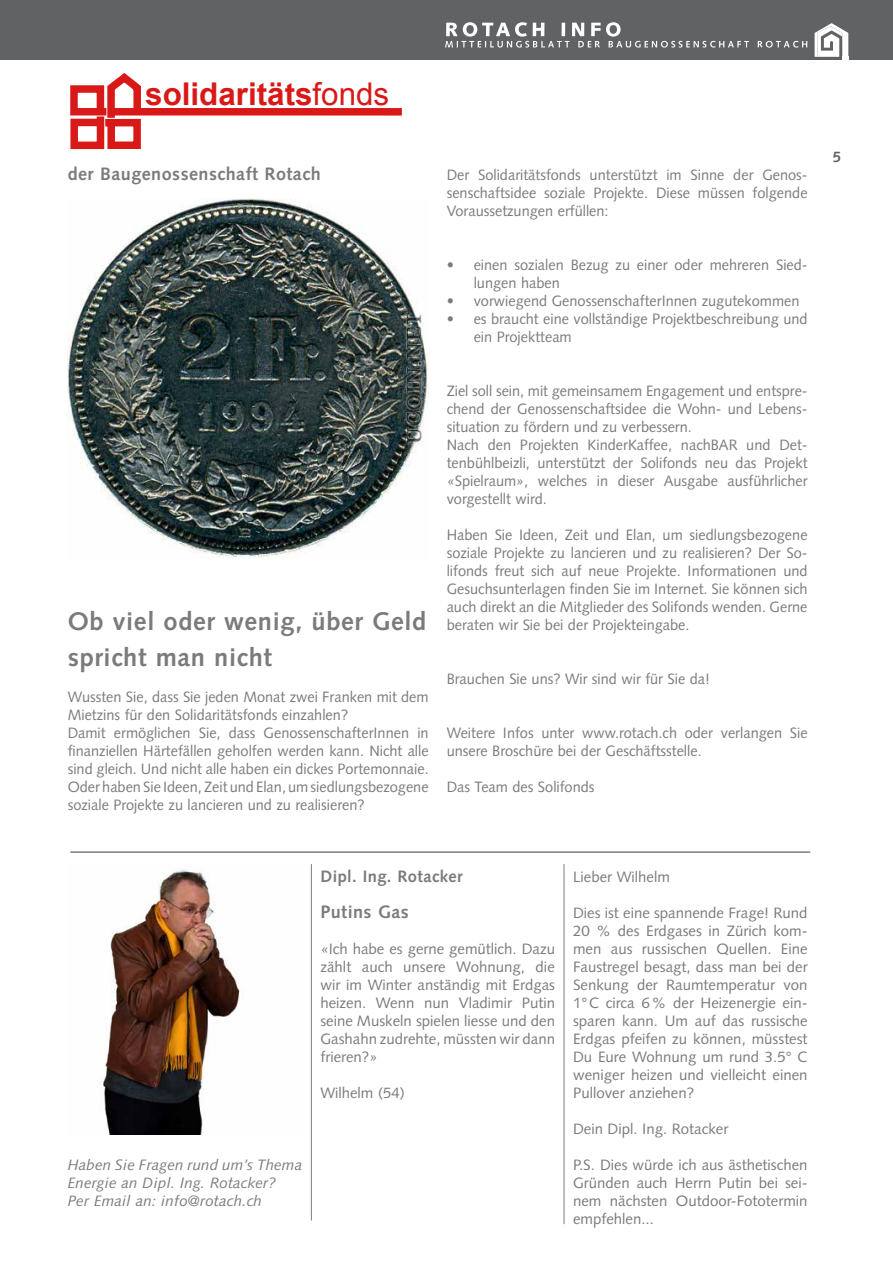
<style>
.page{position:relative;width:893px;height:1263px;background:#fff}
.page>*{position:absolute;margin:0;border:0;box-sizing:border-box;transform-origin:0 0}
.t1{font:700 31.35px "Arial";color:#d91918}
.t2{font:700 25.5px/36px "Syntax";letter-spacing:.025em;color:#7a7b7d}
.t3{font:700 18px "Syntax";letter-spacing:.025em;color:#7a7b7d}
.t4{font:700 16.5px "Syntax";letter-spacing:.025em;color:#7a7b7d}
.t5{font:15px/18px "Syntax";color:#7a7b7d;text-align:justify}
.t6{font:italic 15px/18px "Syntax";letter-spacing:.01em;color:#7a7b7d}
.t7{font:700 15px "Syntax";color:#616263}
.s1{font-weight:400}
</style>
<div class="page">
<div style="left:0;top:0;width:893px;height:60px;background:#616263"></div>
<svg style="left:445px;top:22px;width:362px;height:26px"></svg>
<svg style="left:815px;top:23px;width:33px;height:37px"></svg>
<hr style="left:70px;top:851px;width:740px;height:2px;background:#7a7b7d">
<hr style="left:311px;top:864px;width:1px;height:356px;background:#7a7b7d">
<hr style="left:564px;top:864px;width:1px;height:360px;background:#7a7b7d">
<img style="left:68px;top:198px;width:361px;height:361px">
<div style="left:111px;top:108px;width:291px;height:8px;background:#d91918"></div>
<svg style="left:70px;top:73px;width:75px;height:77px"></svg>
<img style="left:100px;top:869px;width:140px;height:265px">
<h1 class="t1" style="left:145px;top:73px;width:245px">solidaritäts<span class="s1">fonds</span></h1>
<p class="t3" style="left:68px;top:163px;width:255px">der Baugenossenschaft Rotach</p>
<h2 class="t2" style="left:68px;top:603px;width:360px">Ob viel oder wenig, über Geld spricht man nicht</h2>
<p class="t5" style="left:68px;top:688px;width:362px;text-align:left">Wussten Sie, dass Sie jeden Monat zwei Franken mit dem Mietzins für den Solidaritätsfonds einzahlen?<br>Damit ermöglichen Sie, dass GenossenschafterInnen in finanziellen Härtefällen geholfen werden kann. Nicht alle sind gleich. Und nicht alle haben ein dickes Portemonnaie.<br>Oder haben Sie Ideen, Zeit und Elan, um siedlungsbezogene soziale Projekte zu lancieren und zu realisieren?</p>
<p class="t5" style="left:447px;top:166px;width:362px">Der Solidaritätsfonds unterstützt im Sinne der Genos&shy;senschaftsidee soziale Projekte. Diese müssen folgende Voraussetzungen erfüllen:</p>
<p class="t5" style="left:474px;top:256px;width:335px;text-indent:-27px">• einen sozialen Bezug zu einer oder mehreren Sied&shy;lungen haben</p>
<p class="t5" style="left:447px;top:292px;width:354px">• vorwiegend GenossenschafterInnen zugutekommen</p>
<p class="t5" style="left:474px;top:310px;width:335px;text-indent:-27px">• es braucht eine vollständige Projektbeschreibung und ein Projektteam</p>
<p class="t5" style="left:447px;top:382px;width:362px;text-align:left">Ziel soll sein, mit gemeinsamem Engagement und entspre&shy;chend der Genossenschaftsidee die Wohn- und Lebens&shy;situation zu fördern und zu verbessern.<br>Nach den Projekten KinderKaffee, nachBAR und Det&shy;tenbühlbeizli, unterstützt der Solifonds neu das Projekt «Spielraum», welches in dieser Ausgabe ausführlicher vorgestellt wird.</p>
<p class="t5" style="left:447px;top:526px;width:362px">Haben Sie Ideen, Zeit und Elan, um siedlungsbezogene soziale Projekte zu lancieren und zu realisieren? Der So&shy;lifonds freut sich auf neue Projekte. Informationen und Gesuchsunterlagen finden Sie im Internet. Sie können sich auch direkt an die Mitglieder des Solifonds wenden. Gerne beraten wir Sie bei der Projekteingabe.</p>
<p class="t5" style="left:447px;top:670px;width:265px">Brauchen Sie uns? Wir sind wir für Sie da!</p>
<p class="t5" style="left:447px;top:724px;width:362px">Weitere Infos unter www.rotach.ch oder verlangen Sie unsere Broschüre bei der Geschäftsstelle.</p>
<p class="t5" style="left:447px;top:778px;width:149px">Das Team des Solifonds</p>
<p class="t6" style="left:68px;top:1156px;width:236px">Haben Sie Fragen rund um’s Thema<br>Energie an Dipl. Ing. Rotacker?<br>Per Email an: info@rotach.ch</p>
<p class="t4" style="left:320px;top:867px;width:144px">Dipl. Ing. Rotacker</p>
<p class="t3" style="left:320px;top:901px;width:90px">Putins Gas</p>
<p class="t5" style="left:320px;top:940px;width:236px">«Ich habe es gerne gemütlich. Dazu zählt auch unsere Wohnung, die wir im Winter anständig mit Erdgas heizen. Wenn nun Vladimir Putin seine Muskeln spielen liesse und den Gashahn zudrehte, müssten wir dann frieren?»</p>
<p class="t5" style="left:320px;top:1084px;width:86px">Wilhelm (54)</p>
<p class="t5" style="left:573px;top:868px;width:98px">Lieber Wilhelm</p>
<p class="t5" style="left:573px;top:904px;width:236px">Dies ist eine spannende Frage! Rund 20 % des Erdgases in Zürich kom&shy;men aus russischen Quellen. Eine Faustregel besagt, dass man bei der Senkung der Raumtemperatur von 1°C circa 6% der Heizenergie ein&shy;sparen kann. Um auf das russische Erdgas pfeifen zu können, müsstest Du Eure Wohnung um rund 3.5° C weniger heizen und vielleicht einen Pullover anziehen?</p>
<p class="t5" style="left:573px;top:1120px;width:157px">Dein Dipl. Ing. Rotacker</p>
<p class="t5" style="left:573px;top:1156px;width:236px">P.S. Dies würde ich aus ästhetischen Gründen auch Herrn Putin bei sei&shy;nem nächsten Outdoor-Fototermin empfehlen...</p>
<p class="t7" style="left:833px;top:148px;width:10px">5</p>
</div>
